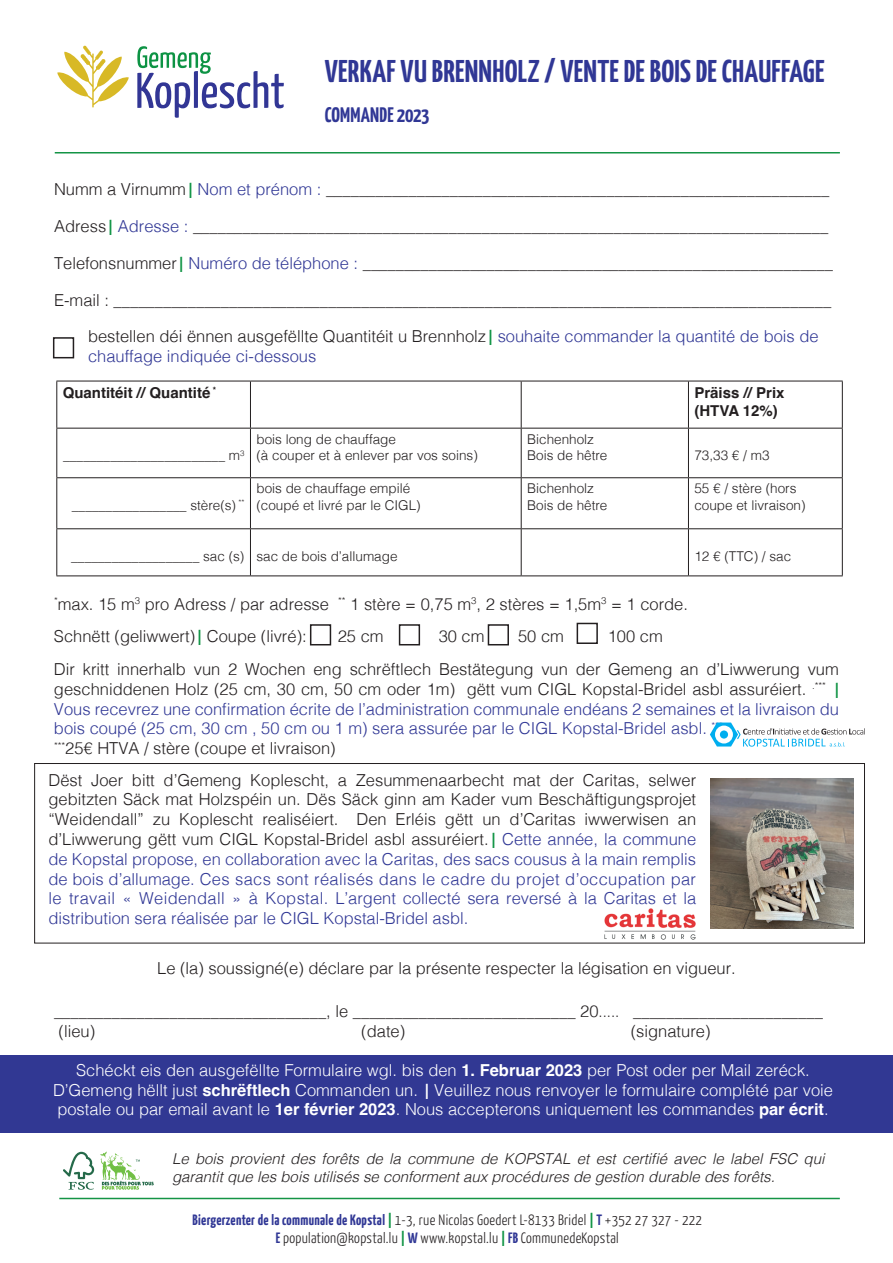
<style>
.page{position:relative;width:893px;height:1263px;background:#fff}
.page>*{position:absolute;margin:0;border:0;box-sizing:border-box;transform-origin:0 0}
.t1{font:700 31.5px "Yanone Kaffeesatz";letter-spacing:.01em;color:#303795}
.t2{font:700 21px "Yanone Kaffeesatz";letter-spacing:.01em;color:#303795}
.t3{font:300 16.5px/19.8px "Helvetica";color:#303795}
.t4{font:300 16.5px/32.5px "Helvetica";color:#231f20}
.t5{font:300 16.5px/19.8px "Helvetica";color:#fff;text-align:center}
.t6{font:italic 300 15px/18px "Helvetica";color:#231f20}
.t7{font:300 15px/18px "Yanone Kaffeesatz";letter-spacing:.02em;color:#231f20;text-align:center}
.t8{font:700 15px/18px "Helvetica";color:#231f20}
.t9{font:300 13.5px/16.2px "Helvetica";color:#231f20}
.s1{font-family:"Yanone Kaffeesatz";font-weight:700;font-size:15px;color:#139547}
.s2{color:#303795}
.s3{color:#231f20}
.s4{font-size:15px}
.s5{font-weight:700}
.s6{font-family:"Yanone Kaffeesatz";font-weight:700;font-size:15px}
.s7{font-weight:700;color:#303795}
.s8{font-weight:700;color:#139547}
</style>
<div class="page">
<hr style="left:55px;top:152px;width:785px;height:1px;background:#149446">
<hr style="left:59px;top:1198px;width:781px;height:1px;background:#149446">
<svg style="left:137px;top:46px;width:147px;height:72px"></svg>
<svg style="left:57px;top:46px;width:72px;height:62px"></svg>
<div style="left:34px;top:763px;width:831px;height:180px;border:1px solid #231f20"></div>
<div style="left:53px;top:337px;width:21px;height:21px;border:2px solid #231f20"></div>
<hr style="left:56px;top:381px;width:194px;height:1px;background:#231f20">
<hr style="left:56px;top:381px;width:1px;height:47px;background:#231f20">
<hr style="left:250px;top:381px;width:271px;height:1px;background:#231f20">
<hr style="left:250px;top:381px;width:1px;height:47px;background:#231f20">
<hr style="left:521px;top:381px;width:167px;height:1px;background:#231f20">
<hr style="left:521px;top:381px;width:1px;height:47px;background:#231f20">
<hr style="left:688px;top:381px;width:155px;height:1px;background:#231f20">
<hr style="left:688px;top:381px;width:1px;height:47px;background:#231f20">
<hr style="left:842px;top:381px;width:1px;height:47px;background:#231f20">
<hr style="left:56px;top:428px;width:194px;height:1px;background:#231f20">
<hr style="left:56px;top:428px;width:1px;height:49px;background:#231f20">
<hr style="left:250px;top:428px;width:271px;height:1px;background:#231f20">
<hr style="left:250px;top:428px;width:1px;height:49px;background:#231f20">
<hr style="left:521px;top:428px;width:167px;height:1px;background:#231f20">
<hr style="left:521px;top:428px;width:1px;height:49px;background:#231f20">
<hr style="left:688px;top:428px;width:155px;height:1px;background:#231f20">
<hr style="left:688px;top:428px;width:1px;height:49px;background:#231f20">
<hr style="left:842px;top:428px;width:1px;height:49px;background:#231f20">
<hr style="left:56px;top:477px;width:194px;height:1px;background:#231f20">
<hr style="left:56px;top:478px;width:1px;height:50px;background:#231f20">
<hr style="left:250px;top:477px;width:271px;height:1px;background:#231f20">
<hr style="left:250px;top:478px;width:1px;height:50px;background:#231f20">
<hr style="left:521px;top:477px;width:167px;height:1px;background:#231f20">
<hr style="left:521px;top:478px;width:1px;height:50px;background:#231f20">
<hr style="left:688px;top:477px;width:155px;height:1px;background:#231f20">
<hr style="left:688px;top:478px;width:1px;height:50px;background:#231f20">
<hr style="left:842px;top:478px;width:1px;height:50px;background:#231f20">
<hr style="left:56px;top:528px;width:194px;height:1px;background:#231f20">
<hr style="left:56px;top:529px;width:1px;height:46px;background:#231f20">
<hr style="left:250px;top:528px;width:271px;height:1px;background:#231f20">
<hr style="left:250px;top:529px;width:1px;height:46px;background:#231f20">
<hr style="left:521px;top:528px;width:167px;height:1px;background:#231f20">
<hr style="left:521px;top:529px;width:1px;height:46px;background:#231f20">
<hr style="left:688px;top:528px;width:155px;height:1px;background:#231f20">
<hr style="left:688px;top:529px;width:1px;height:46px;background:#231f20">
<hr style="left:842px;top:529px;width:1px;height:46px;background:#231f20">
<hr style="left:56px;top:575px;width:194px;height:1px;background:#231f20">
<hr style="left:250px;top:575px;width:271px;height:1px;background:#231f20">
<hr style="left:521px;top:575px;width:167px;height:1px;background:#231f20">
<hr style="left:688px;top:575px;width:155px;height:1px;background:#231f20">
<div style="left:310px;top:624px;width:21px;height:21px;border:2px solid #231f20"></div>
<div style="left:399px;top:624px;width:21px;height:21px;border:2px solid #231f20"></div>
<div style="left:488px;top:624px;width:21px;height:21px;border:2px solid #231f20"></div>
<div style="left:577px;top:623px;width:21px;height:21px;border:2px solid #231f20"></div>
<img style="left:710px;top:779px;width:143px;height:149px">
<img style="left:604px;top:908px;width:92px;height:31px">
<svg style="left:710px;top:722px;width:155px;height:25px"></svg>
<div style="left:0;top:1055px;width:893px;height:78px;background:#313893"></div>
<svg style="left:63px;top:1152px;width:31px;height:38px"></svg>
<svg style="left:100px;top:1151px;width:54px;height:39px"></svg>
<h1 class="t1" style="left:325px;top:52px;width:501px">VERKAF VU BRENNHOLZ / VENTE DE BOIS DE CHAUFFAGE</h1>
<p class="t2" style="left:325px;top:102px;width:106px">COMMANDE 2023</p>
<p class="t4" style="left:54px;top:172px;width:777px">Numm a Virnumm <span class="s1">|</span> <span class="s2">Nom et prénom :</span> _____________________________________________________________</p>
<p class="t4" style="left:54px;top:209px;width:776px">Adress <span class="s1">|</span> <span class="s2">Adresse :</span> _____________________________________________________________________________</p>
<p class="t4" style="left:54px;top:245px;width:780px">Telefonsnummer <span class="s1">|</span> <span class="s2">Numéro de téléphone :</span> _________________________________________________________</p>
<p class="t4" style="left:54px;top:282px;width:779px">E-mail : _______________________________________________________________________________________</p>
<p class="t3" style="left:88px;top:325px;width:732px"><span class="s3">bestellen déi ënnen ausgefëllte Quantitéit u Brennholz</span> <span class="s1">|</span> souhaite commander la quantité de bois de chauffage indiquée ci-dessous</p>
<p class="t8" style="left:63px;top:386px;width:155px">Quantitéit // Quantité <sup>*</sup></p>
<p class="t8" style="left:694px;top:386px;width:92px">Präiss // Prix (HTVA 12%)</p>
<p class="t9" style="left:63px;top:446px;width:183px">________________________ m<sup>3</sup></p>
<p class="t9" style="left:256px;top:430px;width:223px">bois long de chauffage<br>(à couper et à enlever par vos soins)</p>
<p class="t9" style="left:527px;top:430px;width:82px">Bichenholz<br>Bois de hêtre</p>
<p class="t9" style="left:694px;top:446px;width:77px">73,33 € / m3</p>
<p class="t9" style="left:256px;top:480px;width:166px">bois de chauffage empilé (coupé et livré par le CIGL)</p>
<p class="t9" style="left:527px;top:480px;width:82px">Bichenholz<br>Bois de hêtre</p>
<p class="t9" style="left:694px;top:480px;width:113px">55 € / stère (hors coupe et livraison)</p>
<p class="t9" style="left:71px;top:547px;width:328px">___________________ sac (s) sac de bois d’allumage</p>
<p class="t9" style="left:694px;top:547px;width:98px">12 € (TTC) / sac</p>
<p class="t9" style="left:72px;top:496px;width:174px">_________________ stère(s) <sup>**</sup></p>
<p class="t4" style="left:54px;top:587px;width:635px"><sup>*</sup>max. 15 m<sup>3</sup> pro Adress / par adresse <sup>**</sup> 1 stère = 0,75 m<sup>3</sup>, 2 stères = 1,5m<sup>3</sup> = 1 corde.<br>Schnëtt (geliwwert) <span class="s1">|</span> Coupe (livré):</p>
<p class="t4" style="left:54px;top:619px;width:786px;text-indent:554px">100 cm<br>Dir kritt innerhalb vun 2 Wochen eng schrëftlech Bestätegung vun der Gemeng an d’Liwwerung vum</p>
<p class="t3" style="left:54px;top:678px;width:786px"><span class="s3">geschniddenen Holz (25 cm, 30 cm, 50 cm oder 1m) gëtt vum CIGL Kopstal-Bridel asbl assuréiert.</span> <sup>.***</sup> <span class="s1">| </span>Vous recevrez une confirmation écrite de l’administration communale endéans 2 semaines et la livraison du bois coupé (25 cm, 30 cm , 50 cm ou 1 m) sera assurée par le CIGL Kopstal-Bridel asbl. <sup>***<br></sup><sup>***</sup><span class="s3">25€ HTVA / stère (coupe et livraison)</span></p>
<p class="t4" style="left:338px;top:619px;width:47px">25 cm</p>
<p class="t4" style="left:439px;top:619px;width:47px">30 cm</p>
<p class="t4" style="left:518px;top:619px;width:47px">50 cm</p>
<p class="t3" style="left:48px;top:769px;width:649px;text-align:justify"><span class="s3">Dëst Joer bitt d’Gemeng Koplescht, a Zesummenaarbecht mat der Caritas, selwer gebitzten Säck mat Holzspéin un. Dës Säck ginn am Kader vum Beschäftigungsprojet “Weidendall” zu Koplescht realiséiert. Den Erléis gëtt un d’Caritas iwwerwisen an d’Liwwerung gëtt vum CIGL Kopstal-Bridel asbl assuréiert.</span> <span class="s1">|</span> Cette année, la commune de Kopstal propose, en collaboration avec la Caritas, des sacs cousus à la main remplis de bois d’allumage. Ces sacs sont réalisés dans le cadre du projet d’occupation par le travail « Weidendall » à Kopstal. L’argent collecté sera reversé à la Caritas et la distribution sera réalisée par le CIGL Kopstal-Bridel asbl.</p>
<p class="t4" style="left:157px;top:950px;width:580px">Le (la) soussigné(e) déclare par la présente respecter la légisation en vigueur.</p>
<p class="t4" style="left:54px;top:1000px;width:770px;line-height:19.8px">_________________________________, le ___________________________ 20<span class="s4">.....</span> _______________________ (lieu)</p>
<p class="t4" style="left:361px;top:1014px;width:46px">(date)</p>
<p class="t4" style="left:631px;top:1014px;width:81px">(signature)</p>
<p class="t5" style="left:53px;top:1059px;width:782px">Schéckt eis den ausgefëllte Formulaire wgl. bis den <span class="s5">1. Februar 2023</span> per Post oder per Mail zeréck.<br>D’Gemeng hëllt just <span class="s5">schrëftlech</span> Commanden un. <span class="s6">|</span> Veuillez nous renvoyer le formulaire complété par voie postale ou par email avant le <span class="s5">1er février 2023</span>. Nous accepterons uniquement les commandes <span class="s5">par écrit</span>.</p>
<p class="t6" style="left:172px;top:1148px;width:654px">Le bois provient des forêts de la commune de KOPSTAL et est certifié avec le label FSC qui garantit que les bois utilisés se conforment aux procédures de gestion durable des forêts.</p>
<p class="t7" style="left:193px;top:1210px;width:511px"><span class="s7">Biergerzenter de la communale de Kopstal</span> <span class="s8">|</span> 1-3, rue Nicolas Goedert L-8133 Bridel <span class="s8">|</span> <span class="s7">T</span> +352 27 327 - 222<br><span class="s7">E</span> population@kopstal.lu <span class="s8">|</span> <span class="s7">W</span> www.kopstal.lu <span class="s8">|</span> <span class="s7">FB</span> CommunedeKopstal</p>
</div>
